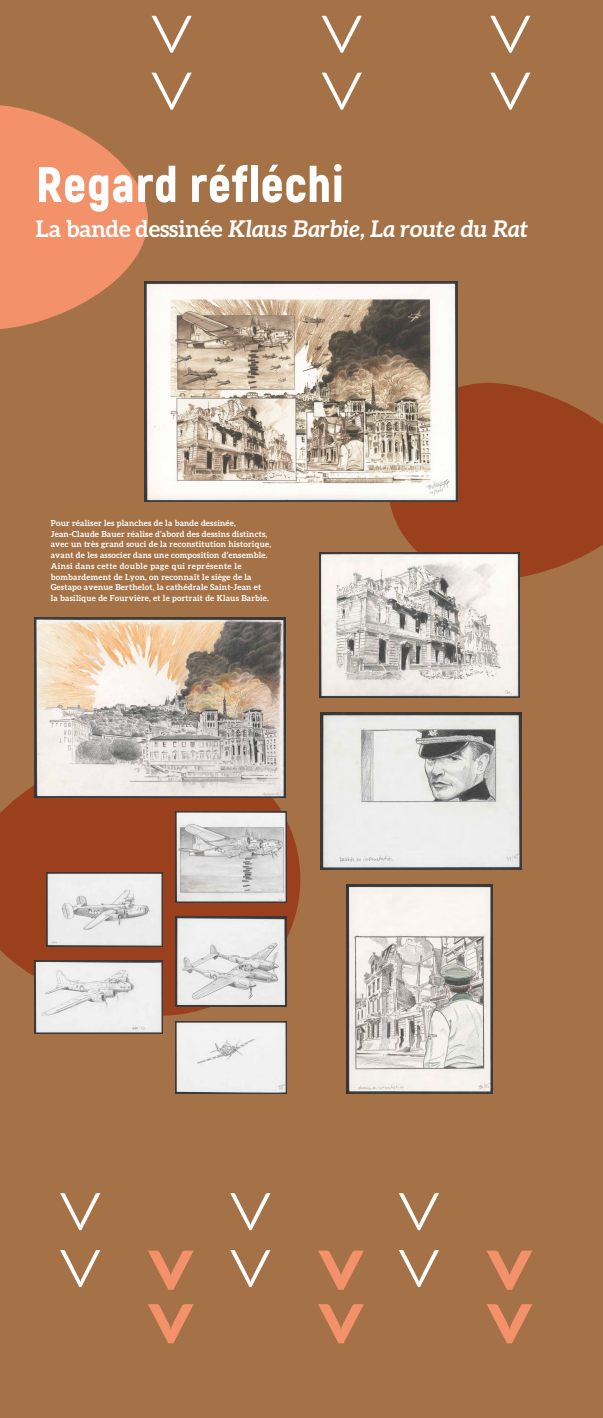
<style>
.page{position:relative;width:603px;height:1418px;background:#fff}
.page>*{position:absolute;margin:0;border:0;box-sizing:border-box;transform-origin:0 0}
.t1{font:900 50px "Akrobat";letter-spacing:.02em;color:#fff}
.t2{font:italic 700 23px "Aleo";letter-spacing:-.005em;color:#fff}
.t3{font:700 8.28px/10.8px "Aleo";letter-spacing:.025em;color:#fff}
.s1{font-style:normal}
</style>
<div class="page">
<div style="left:0;top:0;width:602px;height:1417px;background:#a47246"></div>
<svg style="left:0;top:743px;width:300px;height:272px;fill:#9b401d"></svg>
<svg style="left:60px;top:1193px;width:40px;height:37px"></svg>
<svg style="left:60px;top:1250px;width:40px;height:36px"></svg>
<svg style="left:148px;top:1250px;width:46px;height:39px"></svg>
<svg style="left:148px;top:1304px;width:46px;height:39px"></svg>
<svg style="left:230px;top:1193px;width:40px;height:37px"></svg>
<svg style="left:230px;top:1250px;width:40px;height:36px"></svg>
<svg style="left:318px;top:1250px;width:46px;height:39px"></svg>
<svg style="left:318px;top:1304px;width:46px;height:39px"></svg>
<svg style="left:399px;top:1193px;width:40px;height:37px"></svg>
<svg style="left:399px;top:1250px;width:40px;height:36px"></svg>
<svg style="left:487px;top:1250px;width:45px;height:39px"></svg>
<svg style="left:486px;top:1304px;width:46px;height:39px"></svg>
<svg style="left:151px;top:16px;width:41px;height:37px"></svg>
<svg style="left:0;top:73px;width:192px;height:256px"></svg>
<svg style="left:322px;top:16px;width:40px;height:37px"></svg>
<svg style="left:322px;top:73px;width:40px;height:37px"></svg>
<svg style="left:490px;top:16px;width:40px;height:37px"></svg>
<svg style="left:490px;top:73px;width:40px;height:37px"></svg>
<svg style="left:387px;top:383px;width:215px;height:197px;background:#9b4522"></svg>
<img style="left:34px;top:617px;width:251px;height:180px">
<img style="left:319px;top:552px;width:200px;height:145px">
<img style="left:320px;top:712px;width:200px;height:157px">
<img style="left:144px;top:282px;width:313px;height:219px">
<img style="left:175px;top:916px;width:111px;height:90px">
<img style="left:175px;top:811px;width:111px;height:91px">
<img style="left:175px;top:1021px;width:111px;height:72px">
<img style="left:46px;top:872px;width:117px;height:74px">
<img style="left:34px;top:960px;width:128px;height:73px">
<img style="left:346px;top:885px;width:146px;height:208px">
<h1 class="t1" style="left:36px;top:152px;width:309px">Regard réfléchi</h1>
<h2 class="t2" style="left:36px;top:215px;width:494px"><span class="s1">La bande dessinée</span> Klaus Barbie, La route du Rat</h2>
<p class="t3" style="left:51px;top:517px;width:222px">Pour réaliser les planches de la bande dessinée, Jean-Claude Bauer réalise d’abord des dessins distincts, avec un très grand souci de la reconstitution historique, avant de les associer dans une composition d’ensemble.<br>Ainsi dans cette double page qui représente le bombardement de Lyon, on reconnaît le siège de la Gestapo avenue Berthelot, la cathédrale Saint-Jean et<br>la basilique de Fourvière, et le portrait de Klaus Barbie.</p>
</div>
